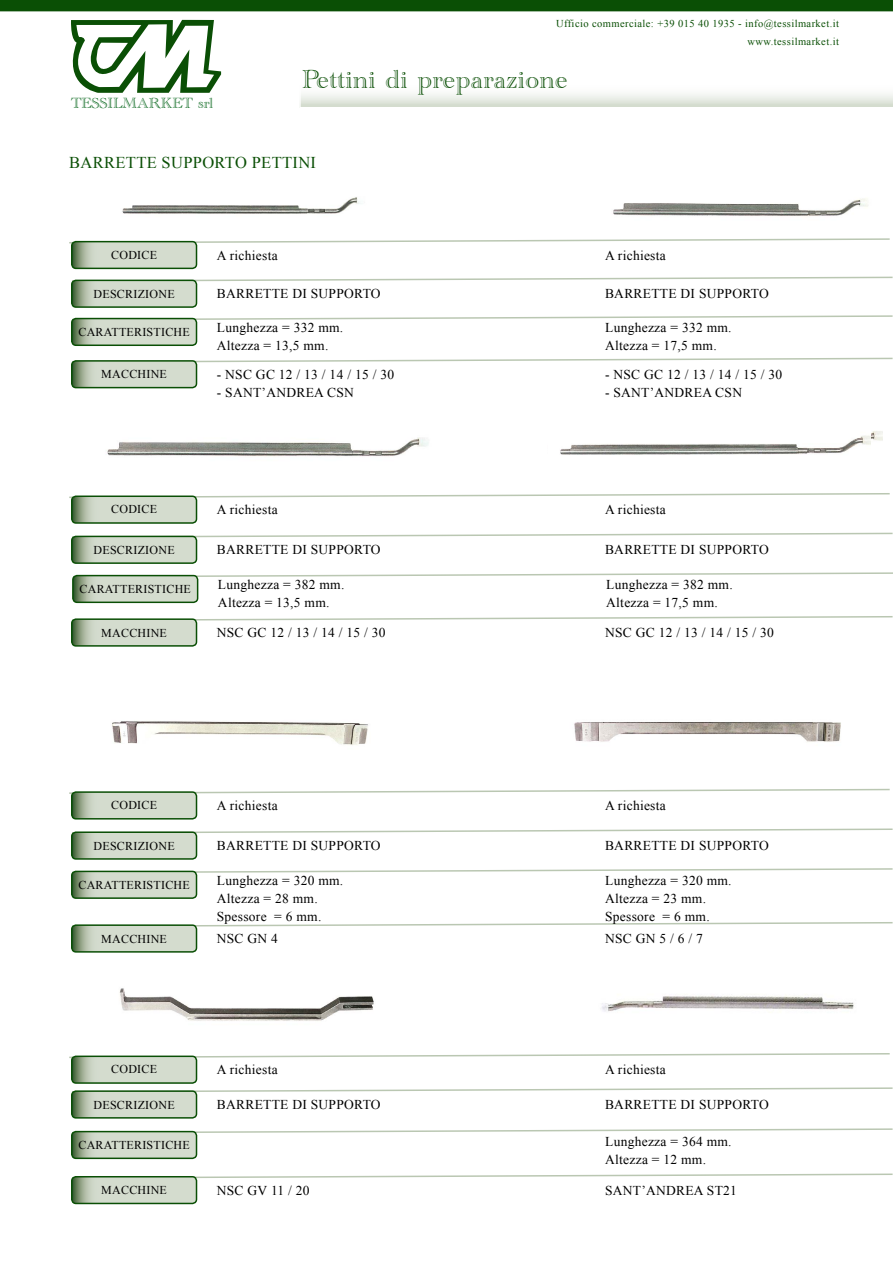
<style>
.page{position:relative;width:893px;height:1263px;background:#fff}
.page>*{position:absolute;margin:0;border:0;box-sizing:border-box;transform-origin:0 0}
.t1{font:27px "Academy Engraved Let Plain";letter-spacing:.02em;color:#0a4f05}
.t2{font:16.5px "Times New Roman";letter-spacing:.02em;color:#0a4f05}
.t3{font:15.15px "Academy Engraved Let Plain";color:#006317}
.t4{font:13.5px/18px "Times New Roman";letter-spacing:.02em;color:#000}
.t5{font:12px "Times New Roman";letter-spacing:.02em;color:#000}
.t6{font:10.5px/17.9px "Times New Roman";letter-spacing:.04em;color:#0a4f05;text-align:right}
</style>
<div class="page">
<svg style="left:300px;top:94px;width:593px;height:13px"></svg>
<div style="left:0;top:0;width:893px;height:11px;background:#0a4f05"></div>
<svg style="left:71px;top:20px;width:150px;height:73px"></svg>
<img style="left:602px;top:996px;width:252px;height:16px">
<img style="left:122px;top:197px;width:238px;height:17px">
<img style="left:107px;top:437px;width:322px;height:20px">
<img style="left:613px;top:198px;width:255px;height:18px">
<img style="left:112px;top:721px;width:256px;height:24px">
<img style="left:574px;top:722px;width:267px;height:20px">
<svg style="left:69px;top:238px;width:821px;height:30px"></svg>
<div style="left:71px;top:241px;width:126px;height:28px;border:2px solid #0a4f05;border-radius:4px"></div>
<svg style="left:69px;top:493px;width:821px;height:28px"></svg>
<div style="left:71px;top:495px;width:126px;height:29px;border:2px solid #0a4f05;border-radius:4px"></div>
<svg style="left:69px;top:788px;width:821px;height:31px"></svg>
<div style="left:71px;top:791px;width:126px;height:28px;border:2px solid #0a4f05;border-radius:4px"></div>
<svg style="left:71px;top:276px;width:822px;height:29px"></svg>
<div style="left:71px;top:280px;width:126px;height:28px;border:2px solid #0a4f05;border-radius:4px"></div>
<svg style="left:71px;top:532px;width:822px;height:29px"></svg>
<div style="left:71px;top:536px;width:126px;height:28px;border:2px solid #0a4f05;border-radius:4px"></div>
<svg style="left:74px;top:828px;width:819px;height:29px"></svg>
<div style="left:71px;top:831px;width:126px;height:29px;border:2px solid #0a4f05;border-radius:4px"></div>
<svg style="left:75px;top:572px;width:818px;height:30px"></svg>
<div style="left:72px;top:575px;width:126px;height:28px;border:2px solid #0a4f05;border-radius:4px"></div>
<svg style="left:71px;top:868px;width:822px;height:28px"></svg>
<div style="left:71px;top:871px;width:126px;height:28px;border:2px solid #0a4f05;border-radius:4px"></div>
<svg style="left:74px;top:616px;width:819px;height:28px"></svg>
<div style="left:71px;top:618px;width:126px;height:29px;border:2px solid #0a4f05;border-radius:4px"></div>
<svg style="left:74px;top:922px;width:819px;height:28px"></svg>
<div style="left:71px;top:924px;width:126px;height:29px;border:2px solid #0a4f05;border-radius:4px"></div>
<svg style="left:72px;top:357px;width:821px;height:31px"></svg>
<div style="left:71px;top:360px;width:126px;height:28px;border:2px solid #0a4f05;border-radius:4px"></div>
<svg style="left:72px;top:315px;width:821px;height:30px"></svg>
<div style="left:71px;top:318px;width:126px;height:28px;border:2px solid #0a4f05;border-radius:4px"></div>
<img style="left:560px;top:435px;width:311px;height:20px">
<img style="left:119px;top:988px;width:255px;height:33px">
<svg style="left:69px;top:1053px;width:824px;height:65px"></svg>
<div style="left:71px;top:1090px;width:126px;height:28px;border:2px solid #0a4f05;border-radius:4px"></div>
<svg style="left:74px;top:1128px;width:819px;height:30px"></svg>
<div style="left:71px;top:1131px;width:126px;height:28px;border:2px solid #0a4f05;border-radius:4px"></div>
<svg style="left:74px;top:1173px;width:819px;height:30px"></svg>
<div style="left:71px;top:1176px;width:126px;height:28px;border:2px solid #0a4f05;border-radius:4px"></div>
<p class="t6" style="left:556px;top:15px;width:284px">Ufficio commerciale: +39 015 40 1935 - info@tessilmarket.it www.tessilmarket.it</p>
<p class="t3" style="left:71px;top:95px;width:144px">TESSILMARKET srl</p>
<h1 class="t1" style="left:302px;top:65px;width:267px">Pettini di preparazione</h1>
<p class="t2" style="left:69px;top:151px;width:248px">BARRETTE SUPPORTO PETTINI</p>
<p class="t5" style="left:111px;top:247px;width:47px">CODICE</p>
<p class="t4" style="left:217px;top:246px;width:62px">A richiesta</p>
<p class="t4" style="left:605px;top:246px;width:62px">A richiesta</p>
<p class="t5" style="left:94px;top:286px;width:83px">DESCRIZIONE</p>
<p class="t4" style="left:217px;top:285px;width:165px">BARRETTE DI SUPPORTO</p>
<p class="t4" style="left:605px;top:285px;width:165px">BARRETTE DI SUPPORTO</p>
<p class="t5" style="left:78px;top:324px;width:113px">CARATTERISTICHE</p>
<p class="t4" style="left:217px;top:318px;width:128px">Lunghezza = 332 mm.<br>Altezza = 13,5 mm.</p>
<p class="t4" style="left:605px;top:318px;width:128px">Lunghezza = 332 mm.<br>Altezza = 17,5 mm.</p>
<p class="t5" style="left:101px;top:366px;width:67px">MACCHINE</p>
<p class="t4" style="left:217px;top:365px;width:179px">- NSC GC 12 / 13 / 14 / 15 / 30</p>
<p class="t4" style="left:217px;top:383px;width:139px">- SANT’ANDREA CSN</p>
<p class="t4" style="left:605px;top:365px;width:179px">- NSC GC 12 / 13 / 14 / 15 / 30</p>
<p class="t4" style="left:605px;top:383px;width:139px">- SANT’ANDREA CSN</p>
<p class="t5" style="left:111px;top:501px;width:47px">CODICE</p>
<p class="t4" style="left:217px;top:501px;width:62px">A richiesta</p>
<p class="t4" style="left:605px;top:501px;width:62px">A richiesta</p>
<p class="t5" style="left:94px;top:542px;width:83px">DESCRIZIONE</p>
<p class="t4" style="left:217px;top:541px;width:165px">BARRETTE DI SUPPORTO</p>
<p class="t4" style="left:605px;top:541px;width:165px">BARRETTE DI SUPPORTO</p>
<p class="t5" style="left:80px;top:581px;width:113px">CARATTERISTICHE</p>
<p class="t4" style="left:218px;top:575px;width:128px">Lunghezza = 382 mm.<br>Altezza = 13,5 mm.</p>
<p class="t4" style="left:606px;top:575px;width:128px">Lunghezza = 382 mm.<br>Altezza = 17,5 mm.</p>
<p class="t5" style="left:101px;top:625px;width:67px">MACCHINE</p>
<p class="t4" style="left:217px;top:623px;width:170px">NSC GC 12 / 13 / 14 / 15 / 30</p>
<p class="t4" style="left:605px;top:623px;width:170px">NSC GC 12 / 13 / 14 / 15 / 30</p>
<p class="t5" style="left:111px;top:797px;width:47px">CODICE</p>
<p class="t4" style="left:217px;top:796px;width:62px">A richiesta</p>
<p class="t4" style="left:605px;top:796px;width:62px">A richiesta</p>
<p class="t5" style="left:94px;top:838px;width:83px">DESCRIZIONE</p>
<p class="t4" style="left:217px;top:836px;width:165px">BARRETTE DI SUPPORTO</p>
<p class="t4" style="left:605px;top:836px;width:165px">BARRETTE DI SUPPORTO</p>
<p class="t5" style="left:78px;top:877px;width:113px">CARATTERISTICHE</p>
<p class="t5" style="left:101px;top:930px;width:67px">MACCHINE</p>
<p class="t4" style="left:217px;top:871px;width:128px">Lunghezza = 320 mm.<br>Altezza = 28 mm.<br>Spessore = 6 mm.</p>
<p class="t4" style="left:605px;top:871px;width:128px">Lunghezza = 320 mm.<br>Altezza = 23 mm.<br>Spessore = 6 mm.</p>
<p class="t4" style="left:217px;top:929px;width:63px">NSC GN 4</p>
<p class="t4" style="left:605px;top:929px;width:99px">NSC GN 5 / 6 / 7</p>
<p class="t5" style="left:111px;top:1061px;width:47px">CODICE</p>
<p class="t4" style="left:217px;top:1061px;width:62px">A richiesta</p>
<p class="t5" style="left:94px;top:1097px;width:83px">DESCRIZIONE</p>
<p class="t5" style="left:78px;top:1137px;width:113px">CARATTERISTICHE</p>
<p class="t5" style="left:101px;top:1182px;width:67px">MACCHINE</p>
<p class="t4" style="left:217px;top:1181px;width:94px">NSC GV 11 / 20</p>
<p class="t4" style="left:217px;top:1095px;width:165px">BARRETTE DI SUPPORTO</p>
<p class="t4" style="left:605px;top:1060px;width:62px">A richiesta</p>
<p class="t4" style="left:605px;top:1095px;width:165px">BARRETTE DI SUPPORTO</p>
<p class="t4" style="left:605px;top:1132px;width:128px">Lunghezza = 364 mm.<br>Altezza = 12 mm.</p>
<p class="t4" style="left:605px;top:1181px;width:133px">SANT’ANDREA ST21</p>
</div>
